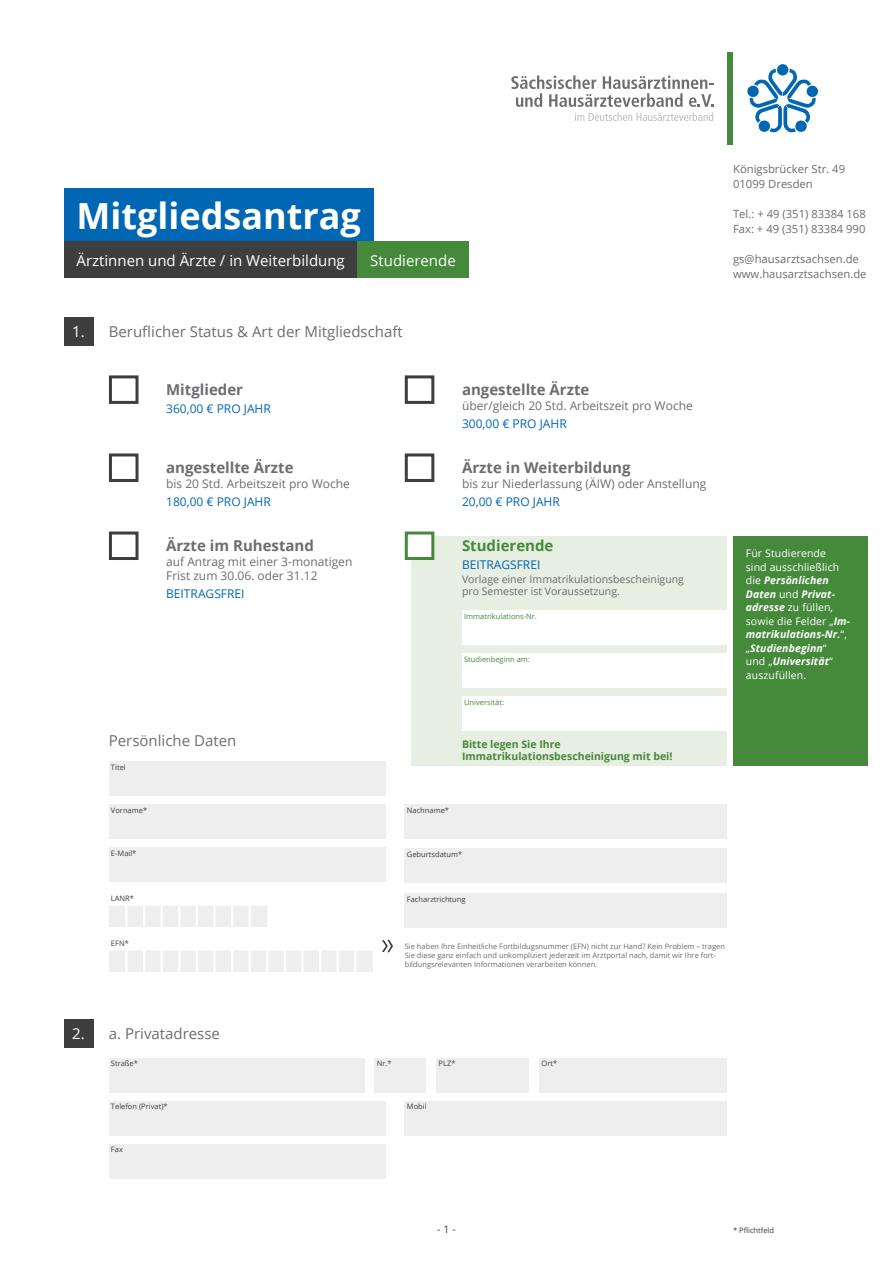
<style>
.page{position:relative;width:893px;height:1263px;background:#fff}
.page>*{position:absolute;margin:0;border:0;box-sizing:border-box;transform-origin:0 0}
.t1{font:700 36px "Open Sans";color:#fff}
.t2{font:700 15px "Open Sans";color:#6c6d70}
.t3{font:15px "Open Sans";color:#6c6d70}
.t4{font:15px "Open Sans";color:#fff}
.t5{font:700 15px "Open Sans";color:#45893b}
.t6{font:12px/14.4px "Open Sans";color:#6c6d70}
.t7{font:12px "Open Sans";color:#0166b3}
.t8{font:11.25px/15px "Open Sans";color:#6c6d70}
.t9{font:10.5px/13.5px "Open Sans";letter-spacing:.01em;color:#fff}
.t10{font:10.5px/12.6px "Open Sans";color:#6c6d70}
.t11{font:700 10.5px/12.6px "Open Sans";color:#45893b}
.t12{font:10.5px "Open Sans";color:#3e3e3f}
.t13{font:7.5px/9px "Open Sans";color:#6c6d70}
.t14{font:7.5px "Open Sans";color:#3e3e3f}
.t15{font:7.5px "Open Sans";color:#45893b}
.s1{font-weight:700;font-style:italic}
</style>
<div class="page">
<div style="left:412px;top:537px;width:315px;height:229px;background:#e7eee2"></div>
<div style="left:64px;top:188px;width:310px;height:53px;background:#0166b3"></div>
<div style="left:64px;top:241px;width:294px;height:37px;background:#3e3e3f"></div>
<div style="left:358px;top:241px;width:111px;height:37px;background:#45893b"></div>
<div style="left:64px;top:317px;width:29px;height:28px;background:#3e3e3f"></div>
<div style="left:109px;top:375px;width:30px;height:29px;border:3px solid #3e3e3f"></div>
<div style="left:109px;top:453px;width:30px;height:29px;border:3px solid #3e3e3f"></div>
<div style="left:109px;top:531px;width:30px;height:29px;border:3px solid #3e3e3f"></div>
<div style="left:405px;top:375px;width:29px;height:29px;border:3px solid #3e3e3f"></div>
<div style="left:405px;top:453px;width:29px;height:29px;border:3px solid #3e3e3f"></div>
<div style="left:405px;top:531px;width:29px;height:29px;background:#fff;border:3px solid #45893b"></div>
<div style="left:64px;top:1019px;width:29px;height:28px;background:#3e3e3f"></div>
<div style="left:733px;top:537px;width:134px;height:229px;background:#45893b"></div>
<div style="left:462px;top:611px;width:265px;height:34px;background:#fff"></div>
<div style="left:462px;top:654px;width:265px;height:34px;background:#fff"></div>
<div style="left:462px;top:697px;width:265px;height:34px;background:#fff"></div>
<div style="left:109px;top:762px;width:276px;height:34px;background:#eeeeef"></div>
<div style="left:109px;top:805px;width:276px;height:34px;background:#eeeeef"></div>
<div style="left:405px;top:805px;width:322px;height:34px;background:#eeeeef"></div>
<div style="left:109px;top:848px;width:276px;height:34px;background:#eeeeef"></div>
<div style="left:405px;top:849px;width:322px;height:34px;background:#eeeeef"></div>
<div style="left:405px;top:894px;width:322px;height:34px;background:#eeeeef"></div>
<svg style="left:382px;top:940px;width:11px;height:12px"></svg>
<div style="left:109px;top:1101px;width:276px;height:34px;background:#eeeeef"></div>
<div style="left:405px;top:1101px;width:322px;height:34px;background:#eeeeef"></div>
<div style="left:109px;top:1144px;width:276px;height:34px;background:#eeeeef"></div>
<div style="left:109px;top:1058px;width:256px;height:34px;background:#eeeeef"></div>
<div style="left:375px;top:1058px;width:51px;height:34px;background:#eeeeef"></div>
<div style="left:436px;top:1058px;width:93px;height:34px;background:#eeeeef"></div>
<div style="left:539px;top:1058px;width:188px;height:34px;background:#eeeeef"></div>
<div style="left:109px;top:906px;width:158px;height:21px;background:#eeeeef"></div>
<hr style="left:125px;top:906px;width:3px;height:21px;background:#fff">
<hr style="left:143px;top:906px;width:2px;height:21px;background:#fff">
<hr style="left:161px;top:906px;width:2px;height:21px;background:#fff">
<hr style="left:178px;top:906px;width:2px;height:21px;background:#fff">
<hr style="left:196px;top:906px;width:2px;height:21px;background:#fff">
<hr style="left:213px;top:906px;width:3px;height:21px;background:#fff">
<hr style="left:231px;top:906px;width:2px;height:21px;background:#fff">
<hr style="left:249px;top:906px;width:2px;height:21px;background:#fff">
<div style="left:109px;top:951px;width:264px;height:21px;background:#eeeeef"></div>
<hr style="left:125px;top:951px;width:3px;height:21px;background:#fff">
<hr style="left:143px;top:951px;width:2px;height:21px;background:#fff">
<hr style="left:161px;top:951px;width:2px;height:21px;background:#fff">
<hr style="left:178px;top:951px;width:2px;height:21px;background:#fff">
<hr style="left:196px;top:951px;width:2px;height:21px;background:#fff">
<hr style="left:213px;top:951px;width:3px;height:21px;background:#fff">
<hr style="left:231px;top:951px;width:2px;height:21px;background:#fff">
<hr style="left:249px;top:951px;width:2px;height:21px;background:#fff">
<hr style="left:266px;top:951px;width:2px;height:21px;background:#fff">
<hr style="left:284px;top:951px;width:2px;height:21px;background:#fff">
<hr style="left:301px;top:951px;width:3px;height:21px;background:#fff">
<hr style="left:319px;top:951px;width:2px;height:21px;background:#fff">
<hr style="left:337px;top:951px;width:2px;height:21px;background:#fff">
<hr style="left:354px;top:951px;width:2px;height:21px;background:#fff">
<div style="left:727px;top:52px;width:5px;height:92px;background:#45893b"></div>
<div style="left:777px;top:64px;width:11px;height:11px;background:#0166b3;border-radius:50%"></div>
<svg style="left:747px;top:69px;width:71px;height:64px"></svg>
<svg style="left:511px;top:75px;width:202px;height:46px"></svg>
<h1 class="t1" style="left:77px;top:190px;width:286px">Mitgliedsantrag</h1>
<h2 class="t4" style="left:77px;top:250px;width:270px">Ärztinnen und Ärzte / in Weiterbildung</h2>
<h2 class="t4" style="left:370px;top:250px;width:87px">Studierende</h2>
<h3 class="t8" style="left:733px;top:161px;width:113px">Königsbrücker Str. 49<br>01099 Dresden</h3>
<h3 class="t8" style="left:733px;top:206px;width:134px">Tel.: + 49 (351) 83384 168<br>Fax: + 49 (351) 83384 990</h3>
<h3 class="t8" style="left:733px;top:251px;width:135px">gs@hausarztsachsen.de www.hausarztsachsen.de</h3>
<h2 class="t4" style="left:72px;top:321px;width:14px">1.</h2>
<h2 class="t3" style="left:109px;top:321px;width:295px">Beruflicher Status &amp; Art der Mitgliedschaft</h2>
<h2 class="t2" style="left:166px;top:379px;width:78px">Mitglieder</h2>
<h3 class="t7" style="left:166px;top:401px;width:106px">360,00 € PRO JAHR</h3>
<h2 class="t2" style="left:166px;top:457px;width:129px">angestellte Ärzte</h2>
<h3 class="t6" style="left:166px;top:476px;width:185px">bis 20 Std. Arbeitszeit pro Woche</h3>
<h3 class="t7" style="left:166px;top:494px;width:106px">180,00 € PRO JAHR</h3>
<h2 class="t2" style="left:166px;top:535px;width:149px">Ärzte im Ruhestand</h2>
<h3 class="t6" style="left:166px;top:554px;width:188px">auf Antrag mit einer 3-monatigen<br>Frist zum 30.06. oder 31.12</h3>
<h3 class="t7" style="left:166px;top:586px;width:80px">BEITRAGSFREI</h3>
<h2 class="t2" style="left:462px;top:379px;width:129px">angestellte Ärzte</h2>
<h3 class="t6" style="left:462px;top:398px;width:232px">über/gleich 20 Std. Arbeitszeit pro Woche</h3>
<h3 class="t7" style="left:462px;top:416px;width:106px">300,00 € PRO JAHR</h3>
<h2 class="t2" style="left:462px;top:457px;width:170px">Ärzte in Weiterbildung</h2>
<h3 class="t6" style="left:462px;top:476px;width:246px">bis zur Niederlassung (ÄIW) oder Anstellung</h3>
<h3 class="t7" style="left:462px;top:493px;width:99px">20,00 € PRO JAHR</h3>
<h2 class="t5" style="left:462px;top:535px;width:93px">Studierende</h2>
<h3 class="t7" style="left:462px;top:557px;width:80px">BEITRAGSFREI</h3>
<h3 class="t10" style="left:462px;top:572px;width:224px">Vorlage einer Immatrikulationsbescheinigung pro Semester ist Voraussetzung.</h3>
<p class="t15" style="left:464px;top:611px;width:74px">Immatrikulations-Nr.</p>
<p class="t15" style="left:464px;top:654px;width:67px">Studienbeginn am:</p>
<p class="t15" style="left:464px;top:697px;width:41px">Universität:</p>
<h3 class="t11" style="left:462px;top:737px;width:212px">Bitte legen Sie Ihre<br>Immatrikulationsbescheinigung mit bei!</h3>
<h2 class="t3" style="left:109px;top:731px;width:129px">Persönliche Daten</h2>
<p class="t14" style="left:111px;top:762px;width:16px">Titel</p>
<p class="t14" style="left:111px;top:805px;width:38px">Vorname*</p>
<p class="t14" style="left:407px;top:805px;width:44px">Nachname*</p>
<p class="t14" style="left:111px;top:848px;width:27px">E-Mail*</p>
<p class="t14" style="left:407px;top:849px;width:57px">Geburtsdatum*</p>
<p class="t14" style="left:111px;top:893px;width:25px">LANR*</p>
<p class="t14" style="left:407px;top:894px;width:60px">Facharztrichtung</p>
<p class="t14" style="left:111px;top:938px;width:19px">EFN*</p>
<p class="t13" style="left:405px;top:941px;width:322px">Sie haben Ihre Einheitliche Fortbildugsnummer (EFN) nicht zur Hand? Kein Problem – tragen<br>Sie diese ganz einfach und unkompliziert jederzeit im Arztportal nach, damit wir Ihre fort&shy;bildungsrelevanten Informationen verarbeiten können.</p>
<h3 class="t9" style="left:746px;top:547px;width:106px">Für Studierende<br>sind ausschließlich die <span class="s1">Persönlichen<br>Daten</span> und <span class="s1">Privat&shy;adresse</span> zu füllen, sowie die Felder „<span class="s1">Im&shy;matrikulations-Nr.</span>“, „<span class="s1">Studienbeginn</span>“<br>und „<span class="s1">Universität</span>“ auszufüllen.</h3>
<h2 class="t4" style="left:72px;top:1023px;width:14px">2.</h2>
<h2 class="t3" style="left:109px;top:1023px;width:113px">a. Privatadresse</h2>
<p class="t14" style="left:111px;top:1058px;width:29px">Straße*</p>
<p class="t14" style="left:377px;top:1058px;width:16px">Nr.*</p>
<p class="t14" style="left:439px;top:1058px;width:18px">PLZ*</p>
<p class="t14" style="left:542px;top:1058px;width:17px">Ort*</p>
<p class="t14" style="left:111px;top:1101px;width:58px">Telefon (Privat)*</p>
<p class="t14" style="left:407px;top:1101px;width:21px">Mobil</p>
<p class="t14" style="left:111px;top:1144px;width:13px">Fax</p>
<h3 class="t12" style="left:437px;top:1222px;width:20px">- 1 -</h3>
<p class="t14" style="left:733px;top:1225px;width:43px">* Pflichtfeld</p>
</div>
